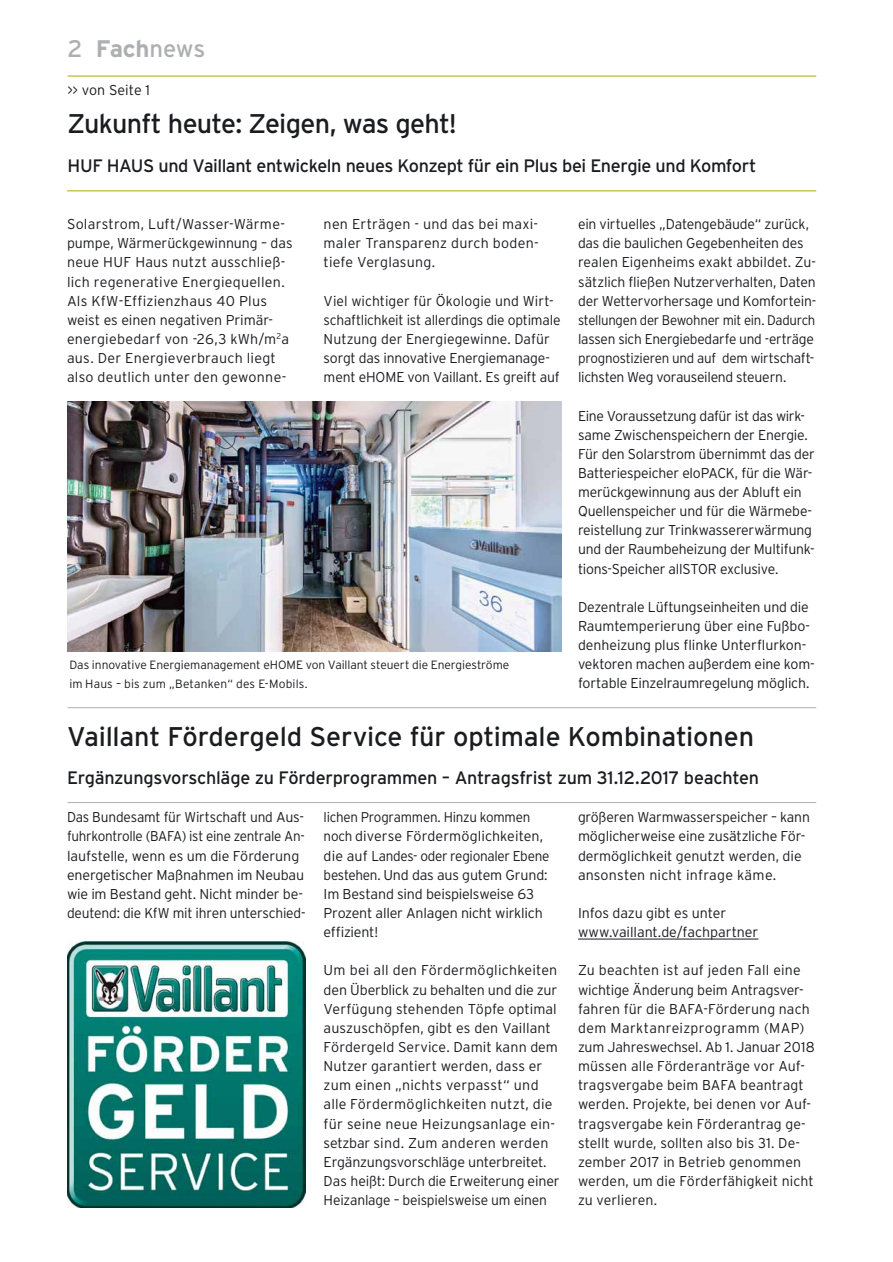
<style>
.page{position:relative;width:893px;height:1262px;background:#fff}
.page>*{position:absolute;margin:0;border:0;box-sizing:border-box;transform-origin:0 0}
.t1{font:27px "Interstate";letter-spacing:-.01em;color:#1b1c20}
.t2{font:24px "Interstate";color:#aeafb2}
.t3{font:18px "Interstate";letter-spacing:-.02em;color:#1b1c20}
.t4{font:300 14.25px/19.2px "Interstate";letter-spacing:-.01em;color:#1b1c20}
.t5{font:300 14.25px/19.2px "Interstate";letter-spacing:.015em;color:#1b1c20}
.t6{font:300 14.25px "Interstate";letter-spacing:-.01em;color:#1b1c20;scale:.96 1}
.t7{font:300 14.1px "Interstate";letter-spacing:-.02em;color:#1b1c20;scale:.95 1}
.t8{font:300 13.95px "Interstate";letter-spacing:-.02em;color:#1b1c20;scale:.95 1}
.t9{font:300 13.95px "Interstate";letter-spacing:-.02em;color:#1b1c20;scale:.96 1}
.t10{font:300 12px/19.2px "Interstate";letter-spacing:-.005em;color:#1b1c20}
.s1{font-weight:700}
.s2{font-size:14.25px}
.s3{font-size:14.1px}
</style>
<div class="page">
<hr style="left:68px;top:76px;width:748px;height:1px;background:#b6a600">
<hr style="left:67px;top:190px;width:749px;height:1px;background:#b6a600">
<hr style="left:68px;top:707px;width:748px;height:1px;background:#aeafb2">
<hr style="left:68px;top:802px;width:748px;height:1px;background:#aeafb2">
<img style="left:67px;top:401px;width:494px;height:250px">
<hr style="left:578px;top:939px;width:180px;height:1px;background:#1b1c20">
<img style="left:67px;top:942px;width:238px;height:266px">
<h2 class="t2" style="left:68px;top:39px;width:139px">2 <span class="s1">Fach</span>news</h2>
<p class="t4" style="left:68px;top:82px;width:84px">&gt;&gt; von Seite 1</p>
<h1 class="t1" style="left:68px;top:114px;width:391px">Zukunft heute: Zeigen, was geht!</h1>
<p class="t3" style="left:68px;top:159px;width:690px">HUF HAUS und Vaillant entwickeln neues Konzept für ein Plus bei Energie und Komfort</p>
<p class="t5" style="left:67px;top:216px;width:227px">Solarstrom, Luft/Wasser-Wärme&shy;pumpe, Wärmerückgewinnung – das neue HUF Haus nutzt ausschließ&shy;lich regenerative Energiequellen.<br>Als KfW-Effizienzhaus 40 Plus weist es einen negativen Primär&shy;energiebedarf von -26,3 kWh/m<sup>2</sup>a aus. Der Energieverbrauch liegt also deutlich unter den gewonne-</p>
<p class="t4" style="left:324px;top:216px;width:216px;text-align:justify">nen Erträgen - und das bei maxi&shy;maler Transparenz durch boden&shy;tiefe Verglasung.</p>
<p class="t4" style="left:324px;top:293px;width:238px">Viel wichtiger für Ökologie und Wirt&shy;schaftlichkeit ist allerdings die optimale Nutzung der Energiegewinne. Dafür sorgt das innovative Energiemanage&shy;ment eHOME von Vaillant. Es greift auf</p>
<p class="t10" style="left:69px;top:657px;width:441px">Das innovative Energiemanagement eHOME von Vaillant steuert die Energieströme im Haus – bis zum „Betanken“ des E-Mobils.</p>
<p class="t4" style="left:578px;top:216px;width:240px">ein virtuelles „Datengebäude“ zurück, das die baulichen Gegebenheiten des realen Eigenheims exakt abbildet. Zu&shy;sätzlich fließen Nutzerverhalten, Daten der Wettervorhersage und Komfortein-</p>
<p class="t8" style="left:578px;top:315px;width:251px">stellungen der Bewohner mit ein. Dadurch</p>
<p class="t6" style="left:578px;top:334px;width:247px">lassen sich Energiebedarfe und -erträge</p>
<p class="t9" style="left:578px;top:353px;width:248px">prognostizieren und auf dem wirt<span class="s2">schaft-</span></p>
<p class="t4" style="left:578px;top:369px;width:210px">lichsten Weg vorauseilend steuern.</p>
<p class="t4" style="left:578px;top:407px;width:238px">Eine Voraussetzung dafür ist das wirk&shy;same Zwischenspeichern der Energie.<br>Für den Solarstrom übernimmt das der Batteriespeicher eloPACK, für die Wär&shy;merückgewinnung aus der Abluft ein Quellenspeicher und für die Wärmebe&shy;reistellung zur Trinkwassererwärmung und der Raumbeheizung der Multifunk&shy;tions-Speicher allSTOR exclusive.</p>
<p class="t4" style="left:578px;top:599px;width:238px">Dezentrale Lüftungseinheiten und die Raumtemperierung über eine Fußbo&shy;denheizung plus flinke Unterflurkon&shy;vektoren machen außerdem eine kom&shy;fortable Einzelraumregelung möglich.</p>
<h1 class="t1" style="left:67px;top:726px;width:688px">Vaillant Fördergeld Service für optimale Kombinationen</h1>
<p class="t3" style="left:67px;top:771px;width:693px">Ergänzungsvorschläge zu Förderprogrammen – Antragsfrist zum 31.12.2017 beachten</p>
<p class="t6" style="left:67px;top:812px;width:248px">Das Bundesamt für Wirtschaft und Aus-</p>
<p class="t7" style="left:67px;top:831px;width:252px">fuhrkontrolle (BAFA) ist eine zentrale An-</p>
<p class="t4" style="left:67px;top:847px;width:240px">laufstelle, wenn es um die Förderung energetischer Maßnahmen im Neubau wie im Bestand geht. Nicht minder be&shy;deutend: die KfW mit ihren unterschied-</p>
<p class="t7" style="left:324px;top:812px;width:219px">lichen Programmen. Hinzu kommen</p>
<p class="t4" style="left:324px;top:828px;width:227px"><span class="s3">noch</span> diverse Fördermöglichkeiten, die auf Landes- oder regionaler Ebene bestehen. Und das aus gutem Grund:<br>Im Bestand sind beispielsweise 63<br>Prozent aller Anlagen nicht wirklich effizient!</p>
<p class="t4" style="left:324px;top:962px;width:237px">Um bei all den Fördermöglichkeiten den Überblick zu behalten und die zur Verfügung stehenden Töpfe optimal auszuschöpfen, gibt es den Vaillant Fördergeld Service. Damit kann dem Nutzer garantiert werden, dass er zum einen „nichts verpasst“ und alle Fördermöglichkeiten nutzt, die für seine neue Heizungsanlage ein&shy;setzbar sind. Zum anderen werden Ergänzungsvorschläge unterbreitet.<br>Das heißt: Durch die Erweiterung einer Heizanlage – beispielsweise um einen</p>
<p class="t4" style="left:578px;top:809px;width:233px">größeren Warmwasserspeicher – kann möglicherweise eine zusätzliche För&shy;dermöglichkeit genutzt werden, die ansonsten nicht infrage käme.</p>
<p class="t4" style="left:578px;top:905px;width:182px">Infos dazu gibt es unter www.vaillant.de/fachpartner</p>
<p class="t4" style="left:578px;top:962px;width:238px">Zu beachten ist auf jeden Fall eine wichtige Änderung beim Antragsver&shy;fahren für die BAFA-Förderung nach dem Marktanreizprogramm (MAP) zum Jahreswechsel. Ab 1. Januar 2018 müssen alle Förderanträge vor Auf&shy;tragsvergabe beim BAFA beantragt werden. Projekte, bei denen vor Auf&shy;tragsvergabe kein Förderantrag ge&shy;stellt wurde, sollten also bis 31. De&shy;zember 2017 in Betrieb genommen werden, um die Förderfähigkeit nicht zu verlieren.</p>
</div>
